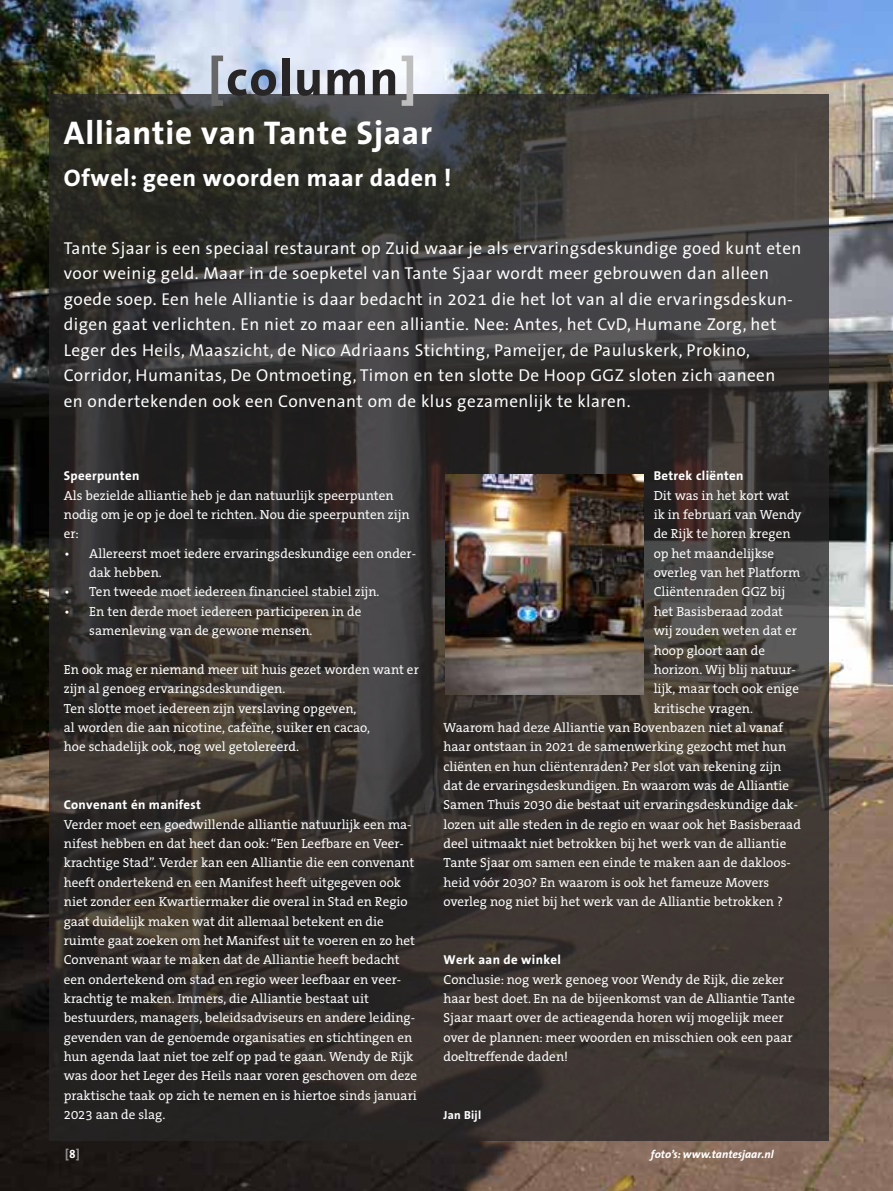
<style>
.page{position:relative;width:893px;height:1191px;background:#fff}
.page>*{position:absolute;margin:0;border:0;box-sizing:border-box;transform-origin:0 0}
.t1{font:700 51px "The Sans Office";letter-spacing:.025em;color:#272526}
.t2{font:700 33px "The Sans Office";letter-spacing:.025em;color:#fff}
.t3{font:700 24px "The Sans Office";letter-spacing:.025em;color:#fff}
.t4{font:17.25px/25.5px "The Sans Office";letter-spacing:.025em;color:#fff}
.t5{font:13.2px/19.4px "The Serif Office";color:#fff}
.t6{font:700 12.9px "The Sans Office";letter-spacing:.025em;color:#fff}
.t7{font:700 12px "The Sans Office";color:#939293}
.t8{font:700 11.7px "The Sans Office";letter-spacing:.025em;color:#fff}
.t9{font:italic 700 11.25px "The Sans Office";color:#fff}
.s1{color:#686767}
.s2{color:#bebebe}
.s3{color:#fff}
</style>
<div class="page">
<img style="left:0;top:0;width:893px;height:1191px">
<div style="left:49px;top:94px;width:780px;height:1046px;background:#272526;opacity:.75"></div>
<img style="left:446px;top:474px;width:197px;height:220px">
<p class="t1" style="left:208px;top:58px;width:210px"><span class="s1">[</span>column<span class="s2">]</span></p>
<p class="t2" style="left:64px;top:120px;width:370px">Alliantie van Tante Sjaar</p>
<p class="t3" style="left:64px;top:169px;width:389px">Ofwel: geen woorden maar daden !</p>
<p class="t4" style="left:64px;top:237px;width:739px">Tante Sjaar is een speciaal restaurant op Zuid waar je als ervaringsdeskundige goed kunt eten voor weinig geld. Maar in de soepketel van Tante Sjaar wordt meer gebrouwen dan alleen goede soep. Een hele Alliantie is daar bedacht in 2021 die het lot van al die ervaringsdeskun&shy;digen gaat verlichten. En niet zo maar een alliantie. Nee: Antes, het CvD, Humane Zorg, het Leger des Heils, Maaszicht, de Nico Adriaans Stichting, Pameijer, de Pauluskerk, Prokino,</p>
<p class="t4" style="left:64px;top:364px;width:713px">Corridor, Humanitas, De Ontmoeting, Timon en ten slotte De Hoop GGZ sloten zich aaneen</p>
<p class="t4" style="left:64px;top:390px;width:568px">en ondertekenden ook een Convenant om de klus gezamenlijk te klaren.</p>
<p class="t6" style="left:64px;top:471px;width:77px">Speerpunten</p>
<p class="t5" style="left:64px;top:487px;width:347px">Als bezielde alliantie heb je dan natuurlijk speerpunten nodig om je op je doel te richten. Nou die speerpunten zijn er:</p>
<p class="t5" style="left:89px;top:545px;width:328px;text-indent:-26px">• Allereerst moet iedere ervaringsdeskundige een onder&shy;dak hebben.</p>
<p class="t5" style="left:64px;top:583px;width:317px">• Ten tweede moet iedereen financieel stabiel zijn.</p>
<p class="t5" style="left:89px;top:603px;width:274px;text-indent:-26px">• En ten derde moet iedereen participeren in de samenleving van de gewone mensen.</p>
<p class="t5" style="left:64px;top:661px;width:357px">En ook mag er niemand meer uit huis gezet worden want er zijn al genoeg ervaringsdeskundigen.<br>Ten slotte moet iedereen zijn verslaving opgeven,<br>al worden die aan nicotine, cafeïne, suiker en cacao,<br>hoe schadelijk ook, nog wel getolereerd.</p>
<p class="t6" style="left:64px;top:800px;width:139px">Convenant én manifest</p>
<p class="t5" style="left:64px;top:816px;width:353px">Verder moet een goedwillende alliantie natuurlijk een ma&shy;nifest hebben en dat heet dan ook: “Een Leefbare en Veer&shy;krachtige Stad”. Verder kan een Alliantie die een convenant heeft ondertekend en een Manifest heeft uitgegeven ook niet zonder een Kwartiermaker die overal in Stad en Regio gaat duidelijk maken wat dit allemaal betekent en die ruimte gaat zoeken om het Manifest uit te voeren en zo het Convenant waar te maken dat de Alliantie heeft bedacht een ondertekend om stad en regio weer leefbaar en veer&shy;krachtig te maken. Immers, die Alliantie bestaat uit</p>
<p class="t5" style="left:64px;top:1009px;width:355px">bestuurders, managers, beleidsadviseurs en andere leiding&shy;gevenden van de genoemde organisaties en stichtingen en hun agenda laat niet toe zelf op pad te gaan. Wendy de Rijk was door het Leger des Heils naar voren geschoven om deze praktische taak op zich te nemen en is hiertoe sinds januari 2023 aan de slag.</p>
<p class="t7" style="left:65px;top:1149px;width:16px">[<span class="s3">8</span>]</p>
<p class="t6" style="left:654px;top:471px;width:91px">Betrek cliënten</p>
<p class="t5" style="left:654px;top:487px;width:137px">Dit was in het kort wat</p>
<p class="t5" style="left:654px;top:506px;width:149px">ik in februari van Wendy</p>
<p class="t5" style="left:654px;top:525px;width:138px">de Rijk te horen kregen</p>
<p class="t5" style="left:654px;top:545px;width:122px">op het maandelijkse</p>
<p class="t5" style="left:654px;top:564px;width:148px">overleg van het Platform</p>
<p class="t5" style="left:654px;top:583px;width:133px">Cliëntenraden GGZ bij</p>
<p class="t5" style="left:654px;top:603px;width:131px">het Basisberaad zodat</p>
<p class="t5" style="left:654px;top:622px;width:145px">wij zouden weten dat er</p>
<p class="t5" style="left:654px;top:641px;width:113px">hoop gloort aan de</p>
<p class="t5" style="left:654px;top:661px;width:144px">horizon. Wij blij natuur-</p>
<p class="t5" style="left:654px;top:680px;width:147px">lijk, maar toch ook enige</p>
<p class="t5" style="left:654px;top:700px;width:101px">kritische vragen.</p>
<p class="t5" style="left:443px;top:719px;width:341px">Waarom had deze Alliantie van Bovenbazen niet al vanaf</p>
<p class="t5" style="left:443px;top:738px;width:344px">haar ontstaan in 2021 de samenwerking gezocht met hun</p>
<p class="t5" style="left:443px;top:758px;width:339px">cliënten en hun cliëntenraden? Per slot van rekening zijn</p>
<p class="t5" style="left:443px;top:777px;width:347px">dat de ervaringsdeskundigen. En waarom was de Alliantie</p>
<p class="t5" style="left:443px;top:796px;width:356px">Samen Thuis 2030 die bestaat uit ervaringsdeskundige dak-</p>
<p class="t5" style="left:443px;top:816px;width:359px">lozen uit alle steden in de regio en waar ook het Basisberaad</p>
<p class="t5" style="left:443px;top:835px;width:344px">deel uitmaakt niet betrokken bij het werk van de alliantie</p>
<p class="t5" style="left:443px;top:854px;width:349px">Tante Sjaar om samen een einde te maken aan de dakloos-</p>
<p class="t5" style="left:443px;top:874px;width:327px">heid vóór 2030? En waarom is ook het fameuze Movers</p>
<p class="t5" style="left:443px;top:893px;width:341px">overleg nog niet bij het werk van de Alliantie betrokken ?</p>
<p class="t6" style="left:443px;top:954px;width:119px">Werk aan de winkel</p>
<p class="t5" style="left:443px;top:970px;width:353px">Conclusie: nog werk genoeg voor Wendy de Rijk, die zeker haar best doet. En na de bijeenkomst van de Alliantie Tante Sjaar maart over de actieagenda horen wij mogelijk meer over de plannen: meer woorden en misschien ook een paar doeltreffende daden!</p>
<p class="t8" style="left:443px;top:1110px;width:39px">Jan Bijl</p>
<p class="t9" style="left:651px;top:1150px;width:124px">foto’s: www.tantesjaar.nl</p>
</div>
